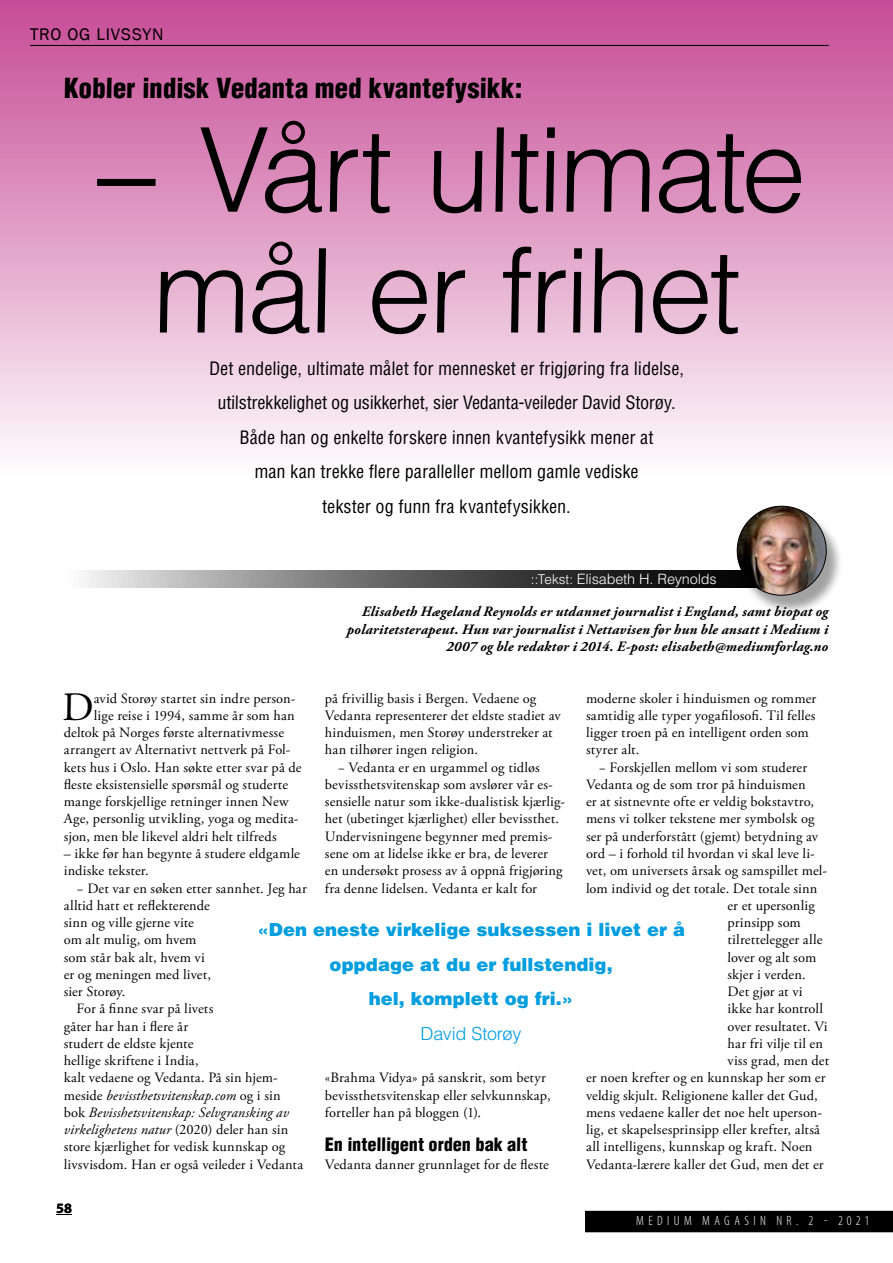
<style>
.page{position:relative;width:893px;height:1263px;background:#fff}
.page>*{position:absolute;margin:0;border:0;box-sizing:border-box;transform-origin:0 0}
.t1{font:300 117px/120.9px "Helvetica";color:#000;text-align:center}
.t2{font:40.35px "Adobe Garamond Pro";color:#000}
.t3{font:900 condensed 27px "Helvetica";color:#000}
.t4{font:condensed 18px/34.5px "Helvetica";letter-spacing:.005em;color:#000;text-align:center}
.t5{font:900 18px/34.5px "Helvetica";color:#009ddf;text-align:center}
.t6{font:900 condensed 18px "Helvetica";color:#000}
.t7{font:300 18px "Helvetica";letter-spacing:-.01em;color:#009ddf}
.t8{font:17.25px "Franklin Gothic";letter-spacing:.05em;color:#000}
.t9{font:14.25px/17.2px "Adobe Garamond Pro";letter-spacing:.025em;color:#000}
.t10{font:italic 700 14.25px/17.2px "Adobe Garamond Pro";letter-spacing:.02em;color:#000;text-align:right}
.t11{font:italic 14.25px "Adobe Garamond Pro";letter-spacing:.015em;color:#000}
.t12{font:300 14.25px "Helvetica";color:#fff}
.t13{font:700 14.25px "Myriad Pro";color:#000}
.t14{font:300 condensed 13.5px "Myriad Pro";letter-spacing:.32em;color:#fff}
.s1{font-size:13.5px}
.s2{font-style:normal}
</style>
<div class="page">
<svg style="left:0;top:0;width:893px;height:588px"></svg>
<div style="left:586px;top:1211px;width:306px;height:20px;background:#000"></div>
<div style="left:585px;top:1211px;width:308px;height:21px;border:2px solid #000"></div>
<svg style="left:56px;top:1214px;width:16px;height:1px"></svg>
<hr style="left:30px;top:45px;width:799px;height:1px;background:#000">
<svg style="left:64px;top:570px;width:672px;height:17px;background:#6b6b6b"></svg>
<div style="left:738px;top:510px;width:105px;height:105px;background:#000;opacity:.37"></div>
<img style="left:736px;top:505px;width:92px;height:91px">
<p class="t8" style="left:30px;top:23px;width:135px">TRO OG LIVSSYN</p>
<h3 class="t3" style="left:64px;top:71px;width:461px">Kobler indisk Vedanta med kvantefysikk:</h3>
<h1 class="t1" style="left:87px;top:109px;width:723px">− Vårt ultimate mål er frihet</h1>
<p class="t4" style="left:209px;top:351px;width:477px">Det endelige, ultimate målet for mennesket er frigjøring fra lidelse, utilstrekkelighet og usikkerhet, sier Vedanta-veileder David Storøy.<br>Både han og enkelte forskere innen kvantefysikk mener at<br>man kan trekke flere paralleller mellom gamle vediske<br>tekster og funn fra kvantefysikken.</p>
<p class="t12" style="left:531px;top:569px;width:188px"><span class="s1">::Tekst:</span> Elisabeth H. Reynolds</p>
<p class="t10" style="left:347px;top:603px;width:483px">Elisabeth Hægeland Reynolds er utdannet journalist i England, samt biopat og polaritetsterapeut. Hun var journalist i Nettavisen før hun ble ansatt i Medium i<br>2007 og ble redaktør i 2014. E-post: elisabeth@mediumforlag.no</p>
<p class="t9" style="left:325px;top:690px;width:237px">på frivillig basis i Bergen. Vedaene og Vedanta representerer det eldste stadiet av hinduismen, men Storøy understreker at han tilhører ingen religion.</p>
<p class="t9" style="left:325px;top:759px;width:242px;text-indent:13px">− Vedanta er en urgammel og tidløs bevissthetsvitenskap som avslører vår es&shy;sensielle natur som ikke-dualistisk kjærlig&shy;het (ubetinget kjærlighet) eller bevissthet.<br>Undervisningene begynner med premis&shy;sene om at lidelse ikke er bra, de leverer en undersøkt prosess av å oppnå frigjøring fra denne lidelsen. Vedanta er kalt for</p>
<p class="t9" style="left:586px;top:690px;width:232px">moderne skoler i hinduismen og rommer samtidig alle typer yogafilosofi. Til felles ligger troen på en intelligent orden som styrer alt.</p>
<p class="t9" style="left:599px;top:759px;width:210px">− Forskjellen mellom vi som studerer</p>
<p class="t9" style="left:586px;top:776px;width:221px">Vedanta og de som tror på hinduismen</p>
<p class="t9" style="left:586px;top:793px;width:230px">er at sistnevnte ofte er veldig bokstavtro,</p>
<p class="t9" style="left:586px;top:811px;width:230px">mens vi tolker tekstene mer symbolsk og</p>
<p class="t9" style="left:586px;top:828px;width:234px">ser på underforstått (gjemt) betydning av</p>
<p class="t9" style="left:586px;top:845px;width:230px">ord – i forhold til hvordan vi skal leve li-</p>
<p class="t9" style="left:586px;top:863px;width:243px">vet, om universets årsak og samspillet mel-</p>
<p class="t9" style="left:586px;top:880px;width:233px">lom individ og det totale. Det totale sinn</p>
<p class="t9" style="left:727px;top:897px;width:89px">er et upersonlig</p>
<p class="t9" style="left:727px;top:914px;width:75px">prinsipp som</p>
<p class="t9" style="left:727px;top:932px;width:97px">tilrettelegger alle</p>
<p class="t9" style="left:727px;top:949px;width:91px">lover og alt som</p>
<p class="t9" style="left:727px;top:966px;width:80px">skjer i verden.</p>
<p class="t9" style="left:727px;top:983px;width:77px">Det gjør at vi</p>
<p class="t9" style="left:727px;top:1001px;width:97px">ikke har kontroll</p>
<p class="t9" style="left:727px;top:1018px;width:102px">over resultatet. Vi</p>
<p class="t9" style="left:727px;top:1035px;width:97px">har fri vilje til en</p>
<p class="t9" style="left:727px;top:1052px;width:103px">viss grad, men det</p>
<p class="t9" style="left:586px;top:1070px;width:241px">er noen krefter og en kunnskap her som er</p>
<p class="t9" style="left:586px;top:1087px;width:233px">veldig skjult. Religionene kaller det Gud,</p>
<p class="t9" style="left:586px;top:1104px;width:238px">mens vedaene kaller det noe helt uperson-</p>
<p class="t9" style="left:586px;top:1121px;width:235px">lig, et skapelsesprinsipp eller krefter, altså</p>
<p class="t9" style="left:586px;top:1139px;width:228px">all intelligens, kunnskap og kraft. Noen</p>
<p class="t9" style="left:586px;top:1156px;width:239px">Vedanta-lærere kaller det Gud, men det er</p>
<h2 class="t2" style="left:62px;top:683px;width:34px">D</h2>
<p class="t9" style="left:94px;top:690px;width:203px">avid Storøy startet sin indre person-</p>
<p class="t9" style="left:94px;top:707px;width:203px">lige reise i 1994, samme år som han</p>
<p class="t9" style="left:64px;top:724px;width:222px">deltok på Norges første alternativmesse</p>
<p class="t9" style="left:64px;top:742px;width:228px">arrangert av Alternativt nettverk på Fol-</p>
<p class="t9" style="left:64px;top:759px;width:240px">kets hus i Oslo. Han søkte etter svar på de</p>
<p class="t9" style="left:64px;top:776px;width:226px">fleste eksistensielle spørsmål og studerte</p>
<p class="t9" style="left:64px;top:793px;width:226px">mange forskjellige retninger innen New</p>
<p class="t9" style="left:64px;top:811px;width:236px">Age, personlig utvikling, yoga og medita-</p>
<p class="t9" style="left:64px;top:828px;width:215px">sjon, men ble likevel aldri helt tilfreds</p>
<p class="t9" style="left:64px;top:845px;width:238px">– ikke før han begynte å studere eldgamle indiske tekster.</p>
<p class="t9" style="left:77px;top:880px;width:232px">− Det var en søken etter sannhet. Jeg har</p>
<p class="t9" style="left:64px;top:897px;width:148px">alltid hatt et reflekterende</p>
<p class="t9" style="left:64px;top:914px;width:132px">sinn og ville gjerne vite</p>
<p class="t9" style="left:64px;top:932px;width:134px">om alt mulig, om hvem</p>
<p class="t9" style="left:64px;top:949px;width:143px">som står bak alt, hvem vi</p>
<p class="t9" style="left:64px;top:966px;width:149px">er og meningen med livet,</p>
<p class="t9" style="left:64px;top:983px;width:64px">sier Storøy.</p>
<p class="t9" style="left:77px;top:1001px;width:139px">For å finne svar på livets</p>
<p class="t9" style="left:64px;top:1018px;width:126px">gåter har han i flere år</p>
<p class="t9" style="left:64px;top:1035px;width:131px">studert de eldste kjente</p>
<p class="t9" style="left:64px;top:1052px;width:137px">hellige skriftene i India,</p>
<p class="t9" style="left:64px;top:1070px;width:216px">kalt vedaene og Vedanta. På sin hjem-</p>
<p class="t11" style="left:64px;top:1086px;width:219px"><span class="s2">meside</span> bevissthetsvitenskap.com <span class="s2">og i sin</span></p>
<p class="t11" style="left:64px;top:1104px;width:227px"><span class="s2">bok</span> Bevisshetsvitenskap: Selvgransking av</p>
<p class="t11" style="left:64px;top:1121px;width:226px">virkelighetens natur <span class="s2">(2020) deler han sin</span></p>
<p class="t9" style="left:64px;top:1139px;width:223px">store kjærlighet for vedisk kunnskap og</p>
<p class="t9" style="left:64px;top:1156px;width:241px">livsvisdom. Han er også veileder i Vedanta</p>
<p class="t5" style="left:257px;top:912px;width:429px">«Den eneste virkelige suksessen i livet er å oppdage at du er fullstendig,<br>hel, komplett og fri.»</p>
<p class="t7" style="left:421px;top:1022px;width:102px">David Storøy</p>
<p class="t9" style="left:325px;top:1070px;width:227px">«Brahma Vidya» på sanskrit, som betyr bevissthetsvitenskap eller selvkunnskap, forteller han på bloggen (1).</p>
<p class="t6" style="left:325px;top:1133px;width:204px">En intelligent orden bak alt</p>
<p class="t9" style="left:325px;top:1156px;width:226px">Vedanta danner grunnlaget for de fleste</p>
<p class="t13" style="left:56px;top:1200px;width:17px">58</p>
<p class="t14" style="left:636px;top:1213px;width:235px">MEDIUM MAGASIN NR. 2 - 2021</p>
</div>
